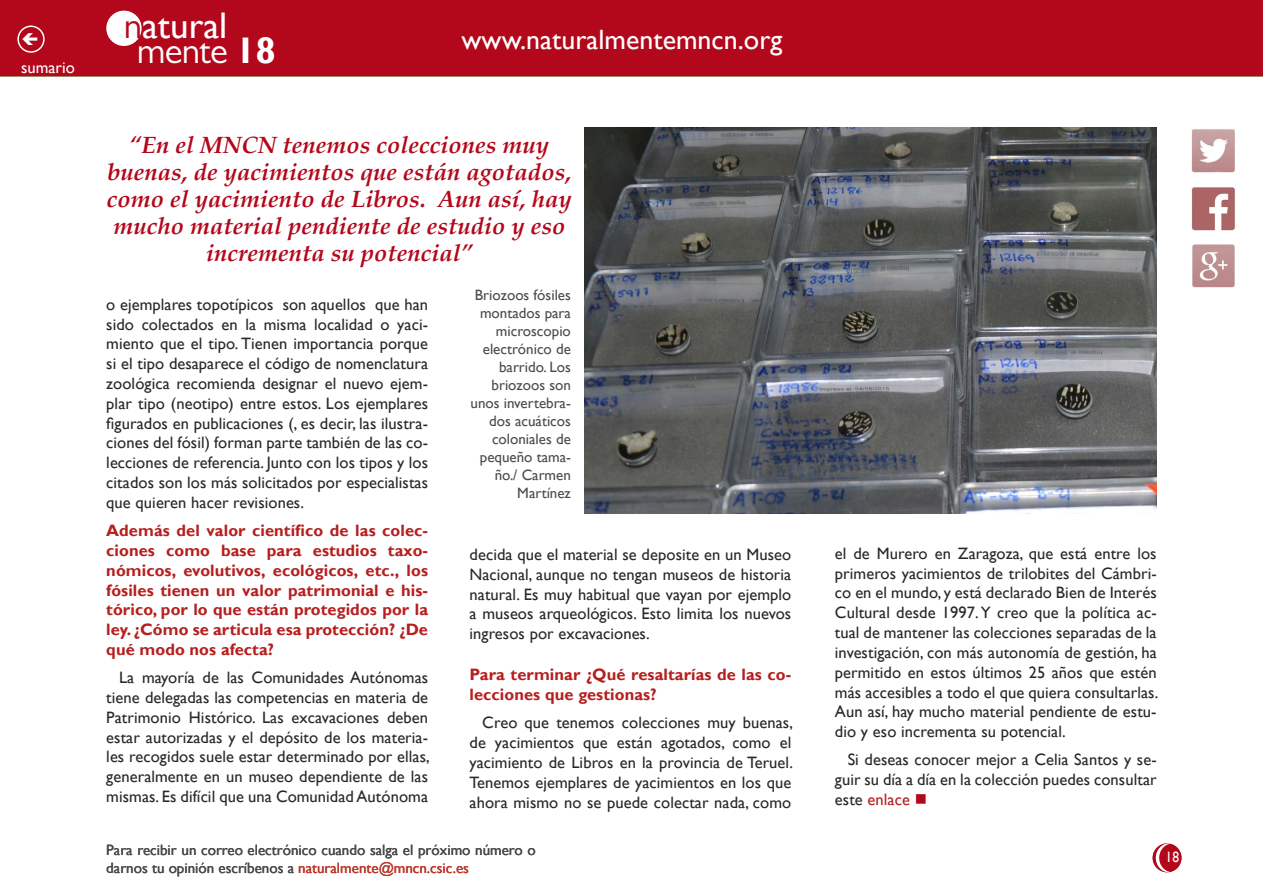
<style>
.page{position:relative;width:1263px;height:893px;background:#fff}
.page>*{position:absolute;margin:0;border:0;box-sizing:border-box;transform-origin:0 0}
.t1{font:37.05px "Gill Sans";color:#fff}
.t2{font:37.05px "Gill Sans MT Pro";letter-spacing:-.02em;color:#fff}
.t3{font:27.9px "Gill Sans";color:#fff}
.t4{font:italic 700 24px/27px "Palatino";color:#b3071b;text-align:center}
.t5{font:16.5px/19.8px "Gill Sans";letter-spacing:.005em;color:#282829;text-align:justify}
.t6{font:700 16.5px/19.8px "Gill Sans";letter-spacing:.005em;color:#b61f1f;text-align:justify}
.t7{font:16.5px "Gill Sans";color:#fff}
.t8{font:15px/18px "Gill Sans";color:#4b4b4d}
.t9{font:15px "Gill Sans";color:#fff;scale:.9 1}
.s1{font-family:"Gill Sans MT Pro";color:#b3071b}
.s2{font-family:"Gill Sans";font-weight:700}
.s3{color:#bd392b}
.s4{color:#b61f1f}
.s5{color:#b3071b}
</style>
<div class="page">
<img style="left:1191px;top:187px;width:44px;height:43px">
<img style="left:1191px;top:129px;width:44px;height:44px">
<img style="left:1192px;top:244px;width:43px;height:44px">
<div style="left:1153px;top:844px;width:28px;height:28px;background:#b3071b;border-radius:50%"></div>
<div style="left:1152px;top:843px;width:29px;height:29px;border:2px solid #b3071b;border-radius:50%"></div>
<div style="left:0;top:0;width:1263px;height:76px;background:#b3071b"></div>
<div style="left:107px;top:11px;width:34px;height:34px;background:#fff;border-radius:50%"></div>
<div style="left:106px;top:11px;width:36px;height:35px;border:2px solid #fff;border-radius:50%"></div>
<svg style="left:1155px;top:843px;width:16px;height:29px"></svg>
<div style="left:17px;top:26px;width:28px;height:27px;border:2px solid #fff;border-radius:50%"></div>
<img style="left:585px;top:128px;width:572px;height:386px">
<p class="t7" style="left:21px;top:58px;width:55px">sumario</p>
<h1 class="t1" style="left:124px;top:4px;width:105px"><span class="s1">n</span>atural</h1>
<h1 class="t2" style="left:137px;top:29px;width:140px">mente <span class="s2">18</span></h1>
<h2 class="t3" style="left:461px;top:23px;width:322px">www.naturalmentemncn.org</h2>
<h3 class="t4" style="left:107px;top:131px;width:466px">“En el MNCN tenemos colecciones muy buenas, de yacimientos que están agotados, como el yacimiento de Libros. Aun así, hay mucho material pendiente de estudio y eso incrementa su potencial”</h3>
<p class="t5" style="left:106px;top:295px;width:323px">o ejemplares topotípicos son aquellos que han sido colectados en la misma localidad o yaci&shy;miento que el tipo. Tienen importancia porque si el tipo desaparece el código de nomenclatura zoológica recomienda designar el nuevo ejem&shy;plar tipo (neotipo) entre estos. Los ejemplares figurados en publicaciones (, es decir, las ilustra&shy;ciones del fósil) forman parte también de las co&shy;lecciones de referencia. Junto con los tipos y los citados son los más solicitados por especialistas que quieren hacer revisiones.</p>
<p class="t6" style="left:106px;top:521px;width:323px">Además del valor científico de las colec&shy;ciones como base para estudios taxo&shy;nómicos, evolutivos, ecológicos, etc., los fósiles tienen un valor patrimonial e his&shy;tórico, por lo que están protegidos por la ley. ¿Cómo se articula esa protección? ¿De qué modo nos afecta?</p>
<p class="t5" style="left:106px;top:668px;width:325px;text-indent:13px">La mayoría de las Comunidades Autónomas tiene delegadas las competencias en materia de Patrimonio Histórico. Las excavaciones deben estar autorizadas y el depósito de los materia&shy;les recogidos suele estar determinado por ellas, generalmente en un museo dependiente de las mismas. Es difícil que una Comunidad Autónoma</p>
<p class="t8" style="left:470px;top:286px;width:102px;text-align:right">Briozoos fósiles montados para microscopio electrónico de barrido. Los briozoos son unos invertebra&shy;dos acuáticos coloniales de pequeño tama&shy;ño./ Carmen<br>Martínez</p>
<p class="t5" style="left:469px;top:545px;width:323px">decida que el material se deposite en un Museo Nacional, aunque no tengan museos de historia natural. Es muy habitual que vayan por ejemplo a museos arqueológicos. Esto limita los nuevos ingresos por excavaciones.</p>
<p class="t6" style="left:469px;top:665px;width:323px">Para terminar ¿Qué resaltarías de las co&shy;lecciones que gestionas?</p>
<p class="t5" style="left:469px;top:713px;width:325px;text-indent:13px">Creo que tenemos colecciones muy buenas, de yacimientos que están agotados, como el yacimiento de Libros en la provincia de Teruel.<br>Tenemos ejemplares de yacimientos en los que ahora mismo no se puede colectar nada, como</p>
<p class="t8" style="left:106px;top:842px;width:431px">Para recibir un correo electrónico cuando salga el próximo número o darnos tu opinión escríbenos a <span class="s3">naturalmente@mncn.csic.es</span></p>
<p class="t5" style="left:835px;top:544px;width:325px">el de Murero en Zaragoza, que está entre los primeros yacimientos de trilobites del Cámbri&shy;co en el mundo, y está declarado Bien de Interés Cultural desde 1997. Y creo que la política ac&shy;tual de mantener las colecciones separadas de la investigación, con más autonomía de gestión, ha permitido en estos últimos 25 años que estén más accesibles a todo el que quiera consultarlas.<br>Aun así, hay mucho material pendiente de estu&shy;dio y eso incrementa su potencial.</p>
<p class="t5" style="left:835px;top:750px;width:323px;text-indent:13px">Si deseas conocer mejor a Celia Santos y se&shy;guir su día a día en la colección puedes consultar este <span class="s4">enlace</span> <span class="s5">■</span></p>
<p class="t9" style="left:1165px;top:849px;width:16px">18</p>
</div>
